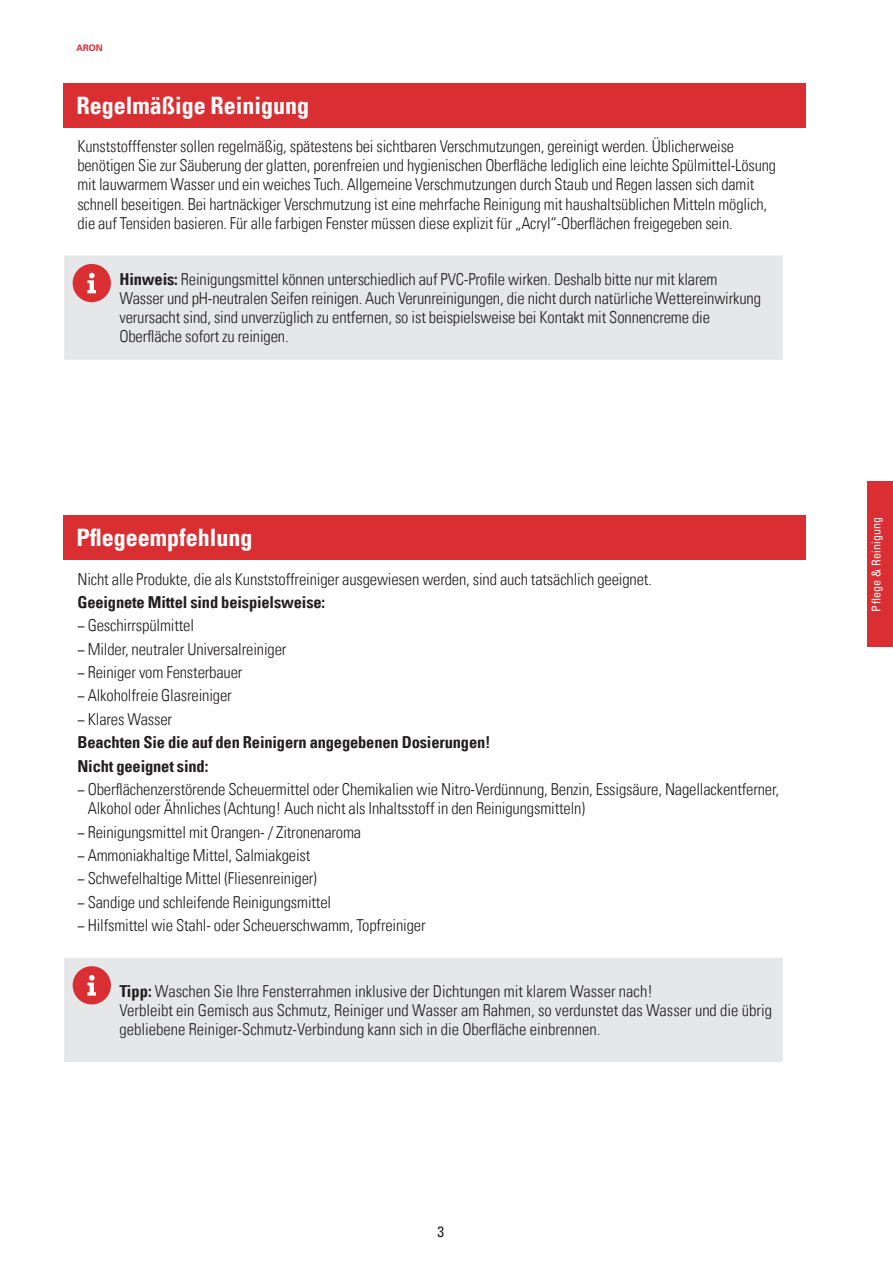
<style>
.page{position:relative;width:893px;height:1263px;background:#fff}
.page>*{position:absolute;margin:0;border:0;box-sizing:border-box;transform-origin:0 0}
.t1{font:24px "Univers Com 67 Bold Cond";color:#fff}
.t2{font:16.5px/19.2px "Univers Com 47 Light Cond";letter-spacing:-.01em;color:#231f20}
.t3{font:16.5px/23.4px "Univers Com 67 Bold Cond";letter-spacing:-.01em;color:#231f20}
.t4{font:condensed 15px "Univers Com 57";color:#231f20}
.t5{font:condensed 12px "Univers Com 57";letter-spacing:.015em;color:#fff}
.t6{font:700 9px "Univers Com 65";color:#da2f32}
.s1{font-family:"Univers Com 67 Bold Cond"}
</style>
<div class="page">
<div style="left:64px;top:83px;width:742px;height:44px;background:#da2f32"></div>
<div style="left:64px;top:255px;width:719px;height:105px;background:#e6e7e9"></div>
<div style="left:73px;top:264px;width:38px;height:38px;background:#da2f32;border-radius:50%"></div>
<svg style="left:87px;top:273px;width:9px;height:20px"></svg>
<div style="left:64px;top:515px;width:742px;height:45px;background:#da2f32"></div>
<div style="left:64px;top:958px;width:719px;height:104px;background:#e6e7e9"></div>
<div style="left:73px;top:966px;width:38px;height:38px;background:#da2f32;border-radius:50%"></div>
<svg style="left:87px;top:975px;width:9px;height:20px"></svg>
<div style="left:867px;top:482px;width:26px;height:165px;background:#da2f32"></div>
<p class="t6" style="left:77px;top:42px;width:28px">ARON</p>
<h1 class="t1" style="left:76px;top:91px;width:234px">Regelmäßige Reinigung</h1>
<p class="t2" style="left:77px;top:137px;width:700px">Kunststofffenster sollen regelmäßig, spätestens bei sichtbaren Verschmutzungen, gereinigt werden. Üblicherweise benötigen Sie zur Säuberung der glatten, porenfreien und hygienischen Oberfläche lediglich eine leichte Spülmittel-Lösung mit lauwarmem Wasser und ein weiches Tuch. Allgemeine Verschmutzungen durch Staub und Regen lassen sich damit schnell beseitigen. Bei hartnäckiger Verschmutzung ist eine mehrfache Reinigung mit haushaltsüblichen Mitteln möglich, die auf Tensiden basieren. Für alle farbigen Fenster müssen diese explizit für „Acryl“-Oberflächen freigegeben sein.</p>
<p class="t2" style="left:119px;top:269px;width:643px"><span class="s1">Hinweis:</span> Reinigungsmittel können unterschiedlich auf PVC-Profile wirken. Deshalb bitte nur mit klarem Wasser und pH-neutralen Seifen reinigen. Auch Verunreinigungen, die nicht durch natürliche Wettereinwirkung verursacht sind, sind unverzüglich zu entfernen, so ist beispielsweise bei Kontakt mit Sonnencreme die Oberfläche sofort zu reinigen.</p>
<h1 class="t1" style="left:76px;top:523px;width:178px">Pflegeempfehlung</h1>
<p class="t2" style="left:77px;top:569px;width:576px">Nicht alle Produkte, die als Kunststoffreiniger ausgewiesen werden, sind auch tatsächlich geeignet.</p>
<p class="t3" style="left:77px;top:590px;width:249px">Geeignete Mittel sind beispielsweise:</p>
<p class="t2" style="left:77px;top:614px;width:210px;line-height:23.4px">− Geschirrspülmittel<br>− Milder, neutraler Universalreiniger − Reiniger vom Fensterbauer<br>− Alkoholfreie Glasreiniger<br>− Klares Wasser</p>
<p class="t3" style="left:77px;top:730px;width:415px">Beachten Sie die auf den Reinigern angegebenen Dosierungen!<br>Nicht geeignet sind:</p>
<p class="t2" style="left:88px;top:779px;width:693px;text-indent:-10px">− Oberflächenzerstörende Scheuermittel oder Chemikalien wie Nitro-Verdünnung, Benzin, Essigsäure, Nagellackentferner,<br>Alkohol oder Ähnliches (Achtung! Auch nicht als Inhaltsstoff in den Reinigungsmitteln)</p>
<p class="t2" style="left:77px;top:820px;width:350px;line-height:23.4px">− Reinigungsmittel mit Orangen- / Zitronenaroma<br>− Ammoniakhaltige Mittel, Salmiakgeist<br>− Schwefelhaltige Mittel (Fliesenreiniger)<br>− Sandige und schleifende Reinigungsmittel<br>− Hilfsmittel wie Stahl- oder Scheuerschwamm, Topfreiniger</p>
<p class="t2" style="left:119px;top:981px;width:654px"><span class="s1">Tipp:</span> Waschen Sie Ihre Fensterrahmen inklusive der Dichtungen mit klarem Wasser nach!<br>Verbleibt ein Gemisch aus Schmutz, Reiniger und Wasser am Rahmen, so verdunstet das Wasser und die übrig gebliebene Reiniger-Schmutz-Verbindung kann sich in die Oberfläche einbrennen.</p>
<p class="t4" style="left:437px;top:1222px;width:8px">3</p>
<p class="t5" style="left:868px;top:612px;width:97px;rotate:-90deg">Pflege &amp; Reinigung</p>
</div>
